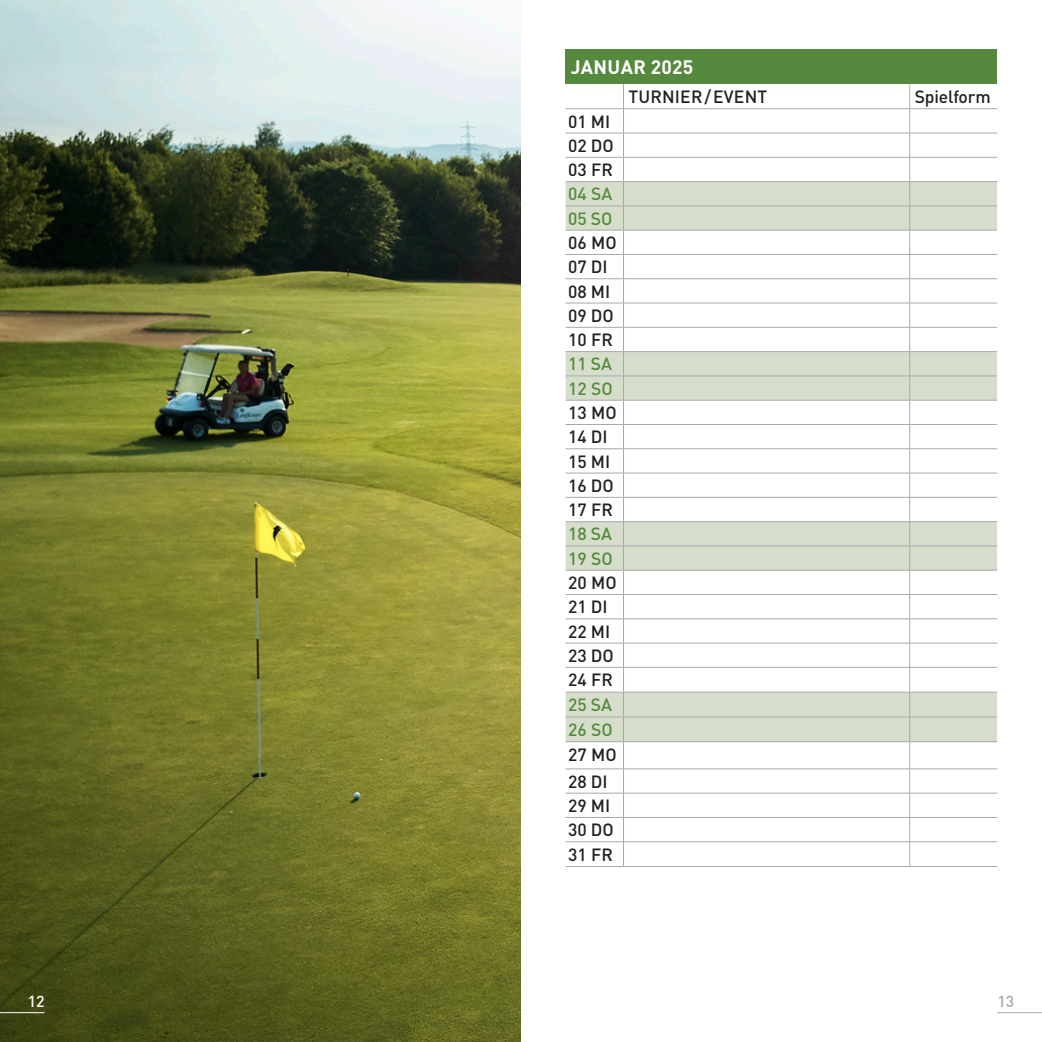
<style>
.page{position:relative;width:1042px;height:1042px;background:#fff}
.page>*{position:absolute;margin:0;border:0;box-sizing:border-box;transform-origin:0 0}
.t1{font:700 19.25px "DIN Pro";letter-spacing:.015em;color:#fff}
.t2{font:500 17.5px "DIN Pro";color:#231f20}
.t3{font:500 17.5px "DIN Pro";color:#55893d}
.t4{font:500 17.5px "DIN Pro";color:#55893d}
.t5{font:500 15.75px "DIN Pro";color:#fff}
.t6{font:500 15.75px "DIN Pro";color:#a8a9ad}
</style>
<div class="page">
<img style="left:0;top:0;width:521px;height:1042px">
<hr style="left:0;top:1012px;width:45px;height:1px;background:#fff">
<div style="left:566px;top:50px;width:431px;height:34px;background:#55893d"></div>
<svg style="left:566px;top:109px;width:431px;height:72px"></svg>
<svg style="left:566px;top:182px;width:431px;height:291px"></svg>
<svg style="left:566px;top:474px;width:431px;height:392px"></svg>
<hr style="left:566px;top:181px;width:57px;height:1px;background:#a8a9ad">
<hr style="left:623px;top:181px;width:287px;height:1px;background:#a8a9ad">
<hr style="left:910px;top:181px;width:87px;height:1px;background:#a8a9ad">
<hr style="left:566px;top:400px;width:57px;height:1px;background:#a8a9ad">
<hr style="left:623px;top:400px;width:287px;height:1px;background:#a8a9ad">
<hr style="left:910px;top:400px;width:87px;height:1px;background:#a8a9ad">
<hr style="left:566px;top:570px;width:57px;height:1px;background:#a8a9ad">
<hr style="left:623px;top:570px;width:287px;height:1px;background:#a8a9ad">
<hr style="left:910px;top:570px;width:87px;height:1px;background:#a8a9ad">
<hr style="left:566px;top:594px;width:57px;height:1px;background:#a8a9ad">
<hr style="left:566px;top:741px;width:57px;height:1px;background:#a8a9ad">
<hr style="left:623px;top:741px;width:287px;height:1px;background:#a8a9ad">
<hr style="left:910px;top:741px;width:87px;height:1px;background:#a8a9ad">
<hr style="left:566px;top:768px;width:57px;height:1px;background:#a8a9ad">
<hr style="left:566px;top:376px;width:57px;height:1px;background:#a8a9ad">
<hr style="left:623px;top:376px;width:287px;height:1px;background:#a8a9ad">
<hr style="left:910px;top:376px;width:87px;height:1px;background:#a8a9ad">
<hr style="left:566px;top:546px;width:57px;height:1px;background:#a8a9ad">
<hr style="left:623px;top:546px;width:287px;height:1px;background:#a8a9ad">
<hr style="left:910px;top:546px;width:87px;height:1px;background:#a8a9ad">
<hr style="left:566px;top:716px;width:57px;height:1px;background:#a8a9ad">
<hr style="left:623px;top:716px;width:287px;height:1px;background:#a8a9ad">
<hr style="left:910px;top:716px;width:87px;height:1px;background:#a8a9ad">
<hr style="left:566px;top:133px;width:57px;height:1px;background:#a8a9ad">
<hr style="left:623px;top:133px;width:287px;height:1px;background:#a8a9ad">
<hr style="left:910px;top:133px;width:87px;height:1px;background:#a8a9ad">
<hr style="left:566px;top:303px;width:57px;height:1px;background:#a8a9ad">
<hr style="left:623px;top:303px;width:287px;height:1px;background:#a8a9ad">
<hr style="left:910px;top:303px;width:87px;height:1px;background:#a8a9ad">
<hr style="left:566px;top:473px;width:57px;height:1px;background:#a8a9ad">
<hr style="left:623px;top:473px;width:287px;height:1px;background:#a8a9ad">
<hr style="left:910px;top:473px;width:87px;height:1px;background:#a8a9ad">
<hr style="left:566px;top:643px;width:57px;height:1px;background:#a8a9ad">
<hr style="left:623px;top:643px;width:287px;height:1px;background:#a8a9ad">
<hr style="left:910px;top:643px;width:87px;height:1px;background:#a8a9ad">
<hr style="left:566px;top:817px;width:57px;height:1px;background:#a8a9ad">
<hr style="left:623px;top:817px;width:287px;height:1px;background:#a8a9ad">
<hr style="left:910px;top:817px;width:87px;height:1px;background:#a8a9ad">
<hr style="left:566px;top:157px;width:57px;height:1px;background:#a8a9ad">
<hr style="left:623px;top:157px;width:287px;height:1px;background:#a8a9ad">
<hr style="left:910px;top:157px;width:87px;height:1px;background:#a8a9ad">
<hr style="left:566px;top:327px;width:57px;height:1px;background:#a8a9ad">
<hr style="left:623px;top:327px;width:287px;height:1px;background:#a8a9ad">
<hr style="left:910px;top:327px;width:87px;height:1px;background:#a8a9ad">
<hr style="left:566px;top:351px;width:57px;height:1px;background:#a8a9ad">
<hr style="left:623px;top:351px;width:287px;height:1px;background:#a8a9ad">
<hr style="left:910px;top:351px;width:87px;height:1px;background:#a8a9ad">
<hr style="left:566px;top:497px;width:57px;height:1px;background:#a8a9ad">
<hr style="left:623px;top:497px;width:287px;height:1px;background:#a8a9ad">
<hr style="left:910px;top:497px;width:87px;height:1px;background:#a8a9ad">
<hr style="left:566px;top:521px;width:57px;height:1px;background:#a8a9ad">
<hr style="left:623px;top:521px;width:287px;height:1px;background:#a8a9ad">
<hr style="left:910px;top:521px;width:87px;height:1px;background:#a8a9ad">
<hr style="left:566px;top:667px;width:57px;height:1px;background:#a8a9ad">
<hr style="left:623px;top:667px;width:287px;height:1px;background:#a8a9ad">
<hr style="left:910px;top:667px;width:87px;height:1px;background:#a8a9ad">
<hr style="left:566px;top:692px;width:57px;height:1px;background:#a8a9ad">
<hr style="left:623px;top:692px;width:287px;height:1px;background:#a8a9ad">
<hr style="left:910px;top:692px;width:87px;height:1px;background:#a8a9ad">
<hr style="left:566px;top:841px;width:57px;height:1px;background:#a8a9ad">
<hr style="left:623px;top:841px;width:287px;height:1px;background:#a8a9ad">
<hr style="left:910px;top:841px;width:87px;height:1px;background:#a8a9ad">
<hr style="left:566px;top:866px;width:57px;height:1px;background:#a8a9ad">
<hr style="left:566px;top:108px;width:57px;height:1px;background:#a8a9ad">
<hr style="left:623px;top:108px;width:287px;height:1px;background:#a8a9ad">
<hr style="left:910px;top:108px;width:87px;height:1px;background:#a8a9ad">
<hr style="left:566px;top:230px;width:57px;height:1px;background:#a8a9ad">
<hr style="left:623px;top:230px;width:287px;height:1px;background:#a8a9ad">
<hr style="left:910px;top:230px;width:87px;height:1px;background:#a8a9ad">
<hr style="left:566px;top:278px;width:57px;height:1px;background:#a8a9ad">
<hr style="left:623px;top:278px;width:287px;height:1px;background:#a8a9ad">
<hr style="left:910px;top:278px;width:87px;height:1px;background:#a8a9ad">
<hr style="left:566px;top:448px;width:57px;height:1px;background:#a8a9ad">
<hr style="left:623px;top:448px;width:287px;height:1px;background:#a8a9ad">
<hr style="left:910px;top:448px;width:87px;height:1px;background:#a8a9ad">
<hr style="left:566px;top:618px;width:57px;height:1px;background:#a8a9ad">
<hr style="left:623px;top:618px;width:287px;height:1px;background:#a8a9ad">
<hr style="left:910px;top:618px;width:87px;height:1px;background:#a8a9ad">
<hr style="left:623px;top:768px;width:287px;height:1px;background:#a8a9ad">
<hr style="left:910px;top:768px;width:87px;height:1px;background:#a8a9ad">
<hr style="left:566px;top:793px;width:57px;height:1px;background:#a8a9ad">
<hr style="left:623px;top:793px;width:287px;height:1px;background:#a8a9ad">
<hr style="left:910px;top:793px;width:87px;height:1px;background:#a8a9ad">
<hr style="left:566px;top:206px;width:57px;height:1px;background:#a8a9ad">
<hr style="left:623px;top:206px;width:287px;height:1px;background:#a8a9ad">
<hr style="left:910px;top:206px;width:87px;height:1px;background:#a8a9ad">
<hr style="left:566px;top:254px;width:57px;height:1px;background:#a8a9ad">
<hr style="left:623px;top:254px;width:287px;height:1px;background:#a8a9ad">
<hr style="left:910px;top:254px;width:87px;height:1px;background:#a8a9ad">
<hr style="left:566px;top:424px;width:57px;height:1px;background:#a8a9ad">
<hr style="left:623px;top:424px;width:287px;height:1px;background:#a8a9ad">
<hr style="left:910px;top:424px;width:87px;height:1px;background:#a8a9ad">
<hr style="left:623px;top:594px;width:287px;height:1px;background:#a8a9ad">
<hr style="left:910px;top:594px;width:87px;height:1px;background:#a8a9ad">
<hr style="left:623px;top:866px;width:287px;height:1px;background:#a8a9ad">
<hr style="left:910px;top:866px;width:87px;height:1px;background:#a8a9ad">
<svg style="left:623px;top:84px;width:1px;height:782px"></svg>
<svg style="left:909px;top:84px;width:1px;height:782px"></svg>
<hr style="left:997px;top:1012px;width:45px;height:1px;background:#a8a9ad">
<p class="t5" style="left:28px;top:991px;width:18px">12</p>
<p class="t1" style="left:571px;top:54px;width:124px">JANUAR 2025</p>
<p class="t2" style="left:628px;top:85px;width:140px">TURNIER/EVENT</p>
<p class="t2" style="left:914px;top:85px;width:77px">Spielform</p>
<p class="t2" style="left:568px;top:109px;width:44px">01 MI</p>
<p class="t2" style="left:568px;top:134px;width:47px">02 DO</p>
<p class="t2" style="left:568px;top:158px;width:46px">03 FR</p>
<p class="t3" style="left:568px;top:182px;width:46px">04 SA</p>
<p class="t3" style="left:568px;top:206px;width:46px">05 SO</p>
<p class="t2" style="left:568px;top:231px;width:50px">06 MO</p>
<p class="t2" style="left:568px;top:255px;width:41px">07 DI</p>
<p class="t2" style="left:568px;top:279px;width:44px">08 MI</p>
<p class="t2" style="left:568px;top:304px;width:47px">09 DO</p>
<p class="t2" style="left:568px;top:328px;width:46px">10 FR</p>
<p class="t4" style="left:568px;top:352px;width:46px">11 SA</p>
<p class="t3" style="left:568px;top:376px;width:46px">12 SO</p>
<p class="t2" style="left:568px;top:401px;width:50px">13 MO</p>
<p class="t2" style="left:568px;top:425px;width:41px">14 DI</p>
<p class="t2" style="left:568px;top:449px;width:44px">15 MI</p>
<p class="t2" style="left:568px;top:474px;width:47px">16 DO</p>
<p class="t2" style="left:568px;top:498px;width:46px">17 FR</p>
<p class="t4" style="left:568px;top:522px;width:46px">18 SA</p>
<p class="t3" style="left:568px;top:546px;width:46px">19 SO</p>
<p class="t2" style="left:568px;top:571px;width:50px">20 MO</p>
<p class="t2" style="left:568px;top:595px;width:41px">21 DI</p>
<p class="t2" style="left:568px;top:619px;width:44px">22 MI</p>
<p class="t2" style="left:568px;top:644px;width:47px">23 DO</p>
<p class="t2" style="left:568px;top:668px;width:46px">24 FR</p>
<p class="t4" style="left:568px;top:693px;width:46px">25 SA</p>
<p class="t3" style="left:568px;top:717px;width:46px">26 SO</p>
<p class="t2" style="left:568px;top:742px;width:50px">27 MO</p>
<p class="t2" style="left:568px;top:769px;width:41px">28 DI</p>
<p class="t2" style="left:568px;top:794px;width:44px">29 MI</p>
<p class="t2" style="left:568px;top:818px;width:47px">30 DO</p>
<p class="t2" style="left:568px;top:842px;width:46px">31 FR</p>
<p class="t6" style="left:997px;top:991px;width:18px">13</p>
</div>
